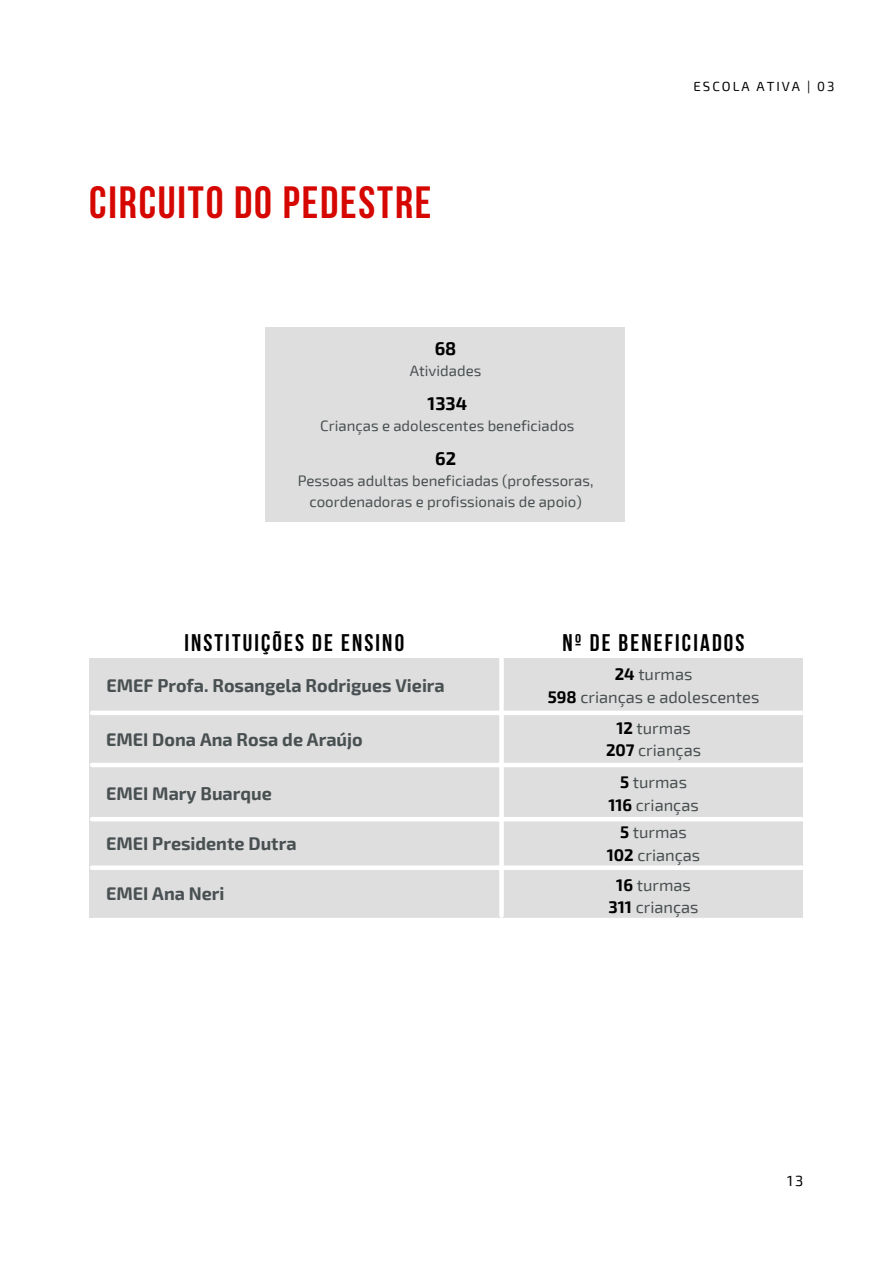
<style>
.page{position:relative;width:893px;height:1264px;background:#fff}
.page>*{position:absolute;margin:0;border:0;box-sizing:border-box;transform-origin:0 0}
.t1{font:700 45px "Bebas Neue";letter-spacing:.04em;color:#d50700}
.t2{font:700 24px "Bebas Neue";letter-spacing:.09em;color:#000}
.t3{font:700 18px "Exo 2";color:#495052}
.t4{font:700 18px "Exo 2";color:#000}
.t5{font:16.5px/22.5px "Exo 2";color:#495052;text-align:center}
.t6{font:15px/20.2px "Exo 2";color:#495052;text-align:center}
.t7{font:14.7px "Exo 2";color:#000}
.t8{font:13.2px "Exo 2";letter-spacing:.15em;color:#000}
.s1{font-weight:700;color:#000}
</style>
<div class="page">
<div style="left:90px;top:658px;width:712px;height:260px;background:#dfdede"></div>
<hr style="left:499px;top:658px;width:4px;height:257px;background:#fff">
<div style="left:92px;top:710px;width:709px;height:5px;background:#fff"></div>
<div style="left:92px;top:762px;width:709px;height:5px;background:#fff"></div>
<hr style="left:92px;top:817px;width:709px;height:4px;background:#fff">
<div style="left:92px;top:865px;width:709px;height:5px;background:#fff"></div>
<div style="left:92px;top:917px;width:709px;height:5px;background:#fff"></div>
<div style="left:265px;top:327px;width:360px;height:195px;background:#dfdede"></div>
<h1 class="t1" style="left:89px;top:184px;width:344px">CIRCUITO DO PEDESTRE</h1>
<p class="t4" style="left:434px;top:337px;width:23px">68</p>
<p class="t6" style="left:410px;top:360px;width:73px">Atividades</p>
<p class="t4" style="left:427px;top:392px;width:41px">1334</p>
<p class="t6" style="left:320px;top:415px;width:255px">Crianças e adolescentes beneficiados</p>
<p class="t4" style="left:435px;top:447px;width:22px">62</p>
<p class="t6" style="left:298px;top:470px;width:297px">Pessoas adultas beneficiadas (professoras, coordenadoras e profissionais de apoio)</p>
<p class="t8" style="left:693px;top:77px;width:142px">ESCOLA ATIVA | 03</p>
<h2 class="t2" style="left:184px;top:633px;width:221px">INSTITUIÇÕES DE ENSINO</h2>
<h2 class="t2" style="left:562px;top:633px;width:183px">Nº DE BENEFICIADOS</h2>
<p class="t3" style="left:106px;top:674px;width:340px">EMEF Profa. Rosangela Rodrigues Vieira</p>
<p class="t3" style="left:106px;top:727px;width:258px">EMEI Dona Ana Rosa de Araújo</p>
<p class="t3" style="left:106px;top:781px;width:167px">EMEI Mary Buarque</p>
<p class="t3" style="left:106px;top:832px;width:192px">EMEI Presidente Dutra</p>
<p class="t3" style="left:106px;top:882px;width:120px">EMEI Ana Neri</p>
<p class="t5" style="left:547px;top:662px;width:213px"><span class="s1">24</span> turmas<br><span class="s1">598</span> crianças e adolescentes</p>
<p class="t5" style="left:606px;top:715px;width:96px"><span class="s1">12</span> turmas<br><span class="s1">207</span> crianças</p>
<p class="t5" style="left:608px;top:770px;width:92px"><span class="s1">5</span> turmas<br><span class="s1">116</span> crianças</p>
<p class="t5" style="left:606px;top:820px;width:95px"><span class="s1">5</span> turmas<br><span class="s1">102</span> crianças</p>
<p class="t5" style="left:608px;top:872px;width:91px"><span class="s1">16</span> turmas<br><span class="s1">311</span> crianças</p>
<p class="t7" style="left:787px;top:1171px;width:18px">13</p>
</div>
